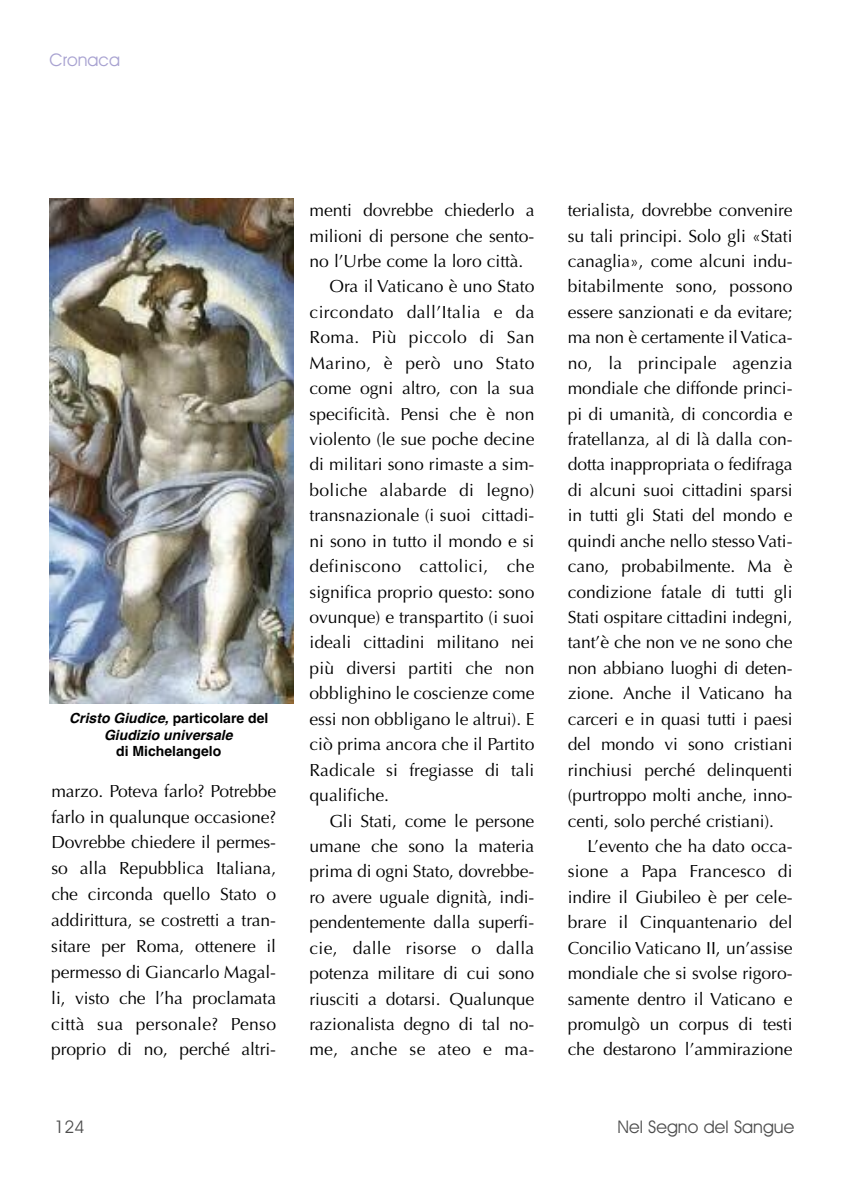
<style>
.page{position:relative;width:844px;height:1191px;background:#fff}
.page>*{position:absolute;margin:0;border:0;box-sizing:border-box;transform-origin:0 0}
.t1{font:17.5px/25.4px "Optima";color:#000;text-align:justify}
.t2{font:17.5px "Optima";letter-spacing:.02em;color:#000}
.t3{font:17.5px "Avant Garde IT Cby BT";color:rgb(0 0 0/.7)}
.t4{font:17.5px "Avant Garde IT Cby BT";color:#a8a2d1}
.t5{font:italic 700 14px/16.8px "Helvetica";color:#000;text-align:center}
.t6{font:700 14px "Helvetica";color:#000}
.s1{font-style:normal}
</style>
<div class="page">
<img style="left:50px;top:198px;width:243px;height:505px">
<p class="t4" style="left:50px;top:50px;width:72px">Cronaca</p>
<p class="t5" style="left:69px;top:709px;width:201px">Cristo Giudice, <span class="s1">particolare del<br></span>Giudizio universale</p>
<p class="t6" style="left:116px;top:743px;width:107px">di Michelangelo</p>
<p class="t1" style="left:51px;top:778px;width:226px;line-height:25.9px">marzo. Poteva farlo? Potrebbe farlo in qualunque occasione?<br>Dovrebbe chiedere il permes&shy;so alla Repubblica Italiana, che circonda quello Stato o addirittura, se costretti a tran&shy;sitare per Roma, ottenere il permesso di Giancarlo Magal&shy;li, visto che l’ha proclamata città sua personale? Penso proprio di no, perché altri-</p>
<p class="t1" style="left:309px;top:198px;width:226px">menti dovrebbe chiederlo a</p>
<p class="t1" style="left:309px;top:223px;width:226px">milioni di persone che sento-</p>
<p class="t1" style="left:309px;top:248px;width:215px">no l’Urbe come la loro città.</p>
<p class="t1" style="left:329px;top:274px;width:206px">Ora il Vaticano è uno Stato</p>
<p class="t2" style="left:309px;top:302px;width:226px">circondato dall’Italia e da</p>
<p class="t1" style="left:309px;top:325px;width:226px">Roma. Più piccolo di San</p>
<p class="t2" style="left:309px;top:352px;width:226px">Marino, è però uno Stato</p>
<p class="t1" style="left:309px;top:376px;width:226px">come ogni altro, con la sua</p>
<p class="t1" style="left:309px;top:401px;width:226px">specificità. Pensi che è non</p>
<p class="t1" style="left:309px;top:426px;width:226px">violento (le sue poche decine</p>
<p class="t1" style="left:309px;top:452px;width:226px">di militari sono rimaste a sim-</p>
<p class="t1" style="left:309px;top:477px;width:226px">boliche alabarde di legno)</p>
<p class="t1" style="left:309px;top:503px;width:226px">transnazionale (i suoi cittadi-</p>
<p class="t1" style="left:309px;top:528px;width:226px">ni sono in tutto il mondo e si</p>
<p class="t2" style="left:309px;top:556px;width:226px">definiscono cattolici, che</p>
<p class="t1" style="left:309px;top:579px;width:226px">significa proprio questo: sono</p>
<p class="t1" style="left:309px;top:604px;width:226px">ovunque) e transpartito (i suoi</p>
<p class="t1" style="left:309px;top:630px;width:226px">ideali cittadini militano nei</p>
<p class="t1" style="left:309px;top:655px;width:226px">più diversi partiti che non</p>
<p class="t1" style="left:309px;top:681px;width:226px">obblighino le coscienze come</p>
<p class="t1" style="left:309px;top:706px;width:226px">essi non obbligano le altrui). E</p>
<p class="t1" style="left:309px;top:732px;width:226px">ciò prima ancora che il Partito</p>
<p class="t1" style="left:309px;top:757px;width:226px">Radicale si fregiasse di tali</p>
<p class="t1" style="left:309px;top:782px;width:81px">qualifiche.</p>
<p class="t1" style="left:329px;top:808px;width:206px">Gli Stati, come le persone</p>
<p class="t1" style="left:309px;top:833px;width:226px">umane che sono la materia</p>
<p class="t1" style="left:309px;top:859px;width:226px">prima di ogni Stato, dovrebbe-</p>
<p class="t1" style="left:309px;top:884px;width:226px">ro avere uguale dignità, indi-</p>
<p class="t1" style="left:309px;top:910px;width:226px">pendentemente dalla superfi-</p>
<p class="t1" style="left:309px;top:935px;width:226px">cie, dalle risorse o dalla</p>
<p class="t1" style="left:309px;top:960px;width:226px">potenza militare di cui sono</p>
<p class="t1" style="left:309px;top:986px;width:226px">riusciti a dotarsi. Qualunque</p>
<p class="t1" style="left:309px;top:1011px;width:226px">razionalista degno di tal no-</p>
<p class="t1" style="left:309px;top:1037px;width:226px">me, anche se ateo e ma-</p>
<p class="t1" style="left:567px;top:198px;width:226px">terialista, dovrebbe convenire su tali principi. Solo gli «Stati canaglia», come alcuni indu&shy;bitabilmente sono, possono essere sanzionati e da evitare; ma non è certamente ilVatica&shy;no, la principale agenzia mondiale che diffonde princi&shy;pi di umanità, di concordia e fratellanza, al di là dalla con&shy;dotta inappropriata o fedifraga di alcuni suoi cittadini sparsi in tutti gli Stati del mondo e quindi anche nello stesso Vati&shy;cano, probabilmente. Ma è condizione fatale di tutti gli Stati ospitare cittadini indegni, tant’è che non ve ne sono che non abbiano luoghi di deten&shy;zione. Anche il Vaticano ha carceri e in quasi tutti i paesi del mondo vi sono cristiani rinchiusi perché delinquenti (purtroppo molti anche, inno&shy;centi, solo perché cristiani).</p>
<p class="t1" style="left:567px;top:833px;width:226px;text-indent:20px">L’evento che ha dato occa&shy;sione a Papa Francesco di indire il Giubileo è per cele&shy;brare il Cinquantenario del Concilio Vaticano II, un’assise mondiale che si svolse rigoro&shy;samente dentro il Vaticano e promulgò un corpus di testi che destarono l’ammirazione</p>
<p class="t3" style="left:55px;top:1116px;width:31px">124</p>
<p class="t3" style="left:617px;top:1116px;width:178px">Nel Segno del Sangue</p>
</div>
